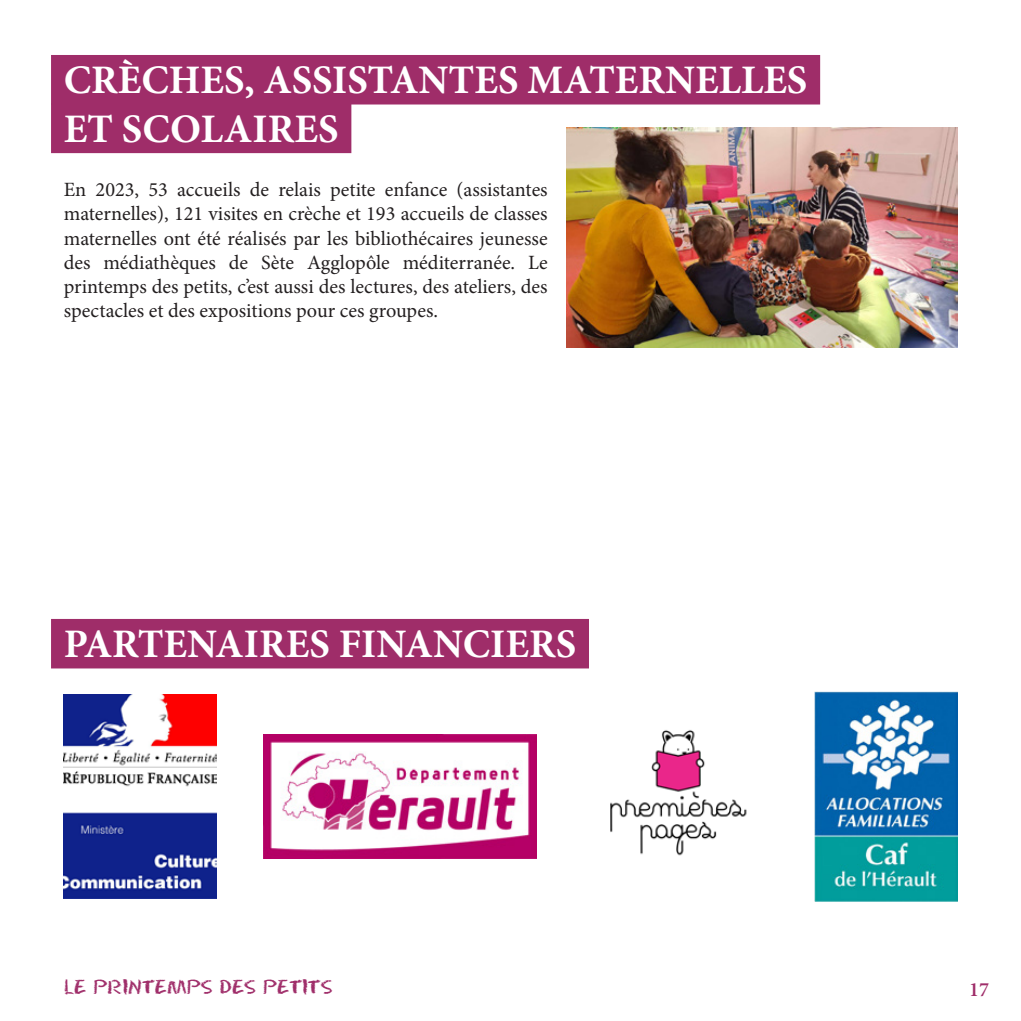
<style>
.page{position:relative;width:1021px;height:1021px;background:#fff}
.page>*{position:absolute;margin:0;border:0;box-sizing:border-box;transform-origin:0 0}
.t1{font:700 40.5px/48.6px "Minion Pro";color:#fff}
.t2{font:20.25px/24.3px "Minion Pro";color:#231f20;text-align:justify}
.t3{font:600 20.25px "Minion Pro";color:#9f2d69}
.t4{font:18px "Eraser";color:#9f2d69}
</style>
<div class="page">
<div style="left:51px;top:55px;width:769px;height:49px;background:#9f2d69"></div>
<div style="left:51px;top:104px;width:300px;height:49px;background:#9f2d69"></div>
<div style="left:51px;top:619px;width:538px;height:49px;background:#9f2d69"></div>
<img style="left:64px;top:695px;width:153px;height:203px">
<img style="left:814px;top:691px;width:143px;height:210px">
<img style="left:264px;top:734px;width:272px;height:124px">
<img style="left:610px;top:730px;width:137px;height:126px">
<img style="left:567px;top:128px;width:390px;height:219px">
<h1 class="t1" style="left:64px;top:55px;width:745px">CRÈCHES, ASSISTANTES MATERNELLES<br>ET SCOLAIRES</h1>
<p class="t2" style="left:64px;top:177px;width:485px">En 2023, 53 accueils de relais petite enfance (assistantes maternelles), 121 visites en crèche et 193 accueils de classes maternelles ont été réalisés par les bibliothécaires jeunesse des médiathèques de Sète Agglopôle méditerranée. Le printemps des petits, c’est aussi des lectures, des ateliers, des spectacles et des expositions pour ces groupes.</p>
<h1 class="t1" style="left:64px;top:619px;width:514px">PARTENAIRES FINANCIERS</h1>
<p class="t4" style="left:64px;top:976px;width:270px">lE PRINTEMPS DES PETITS</p>
<p class="t3" style="left:969px;top:975px;width:21px">17</p>
</div>
